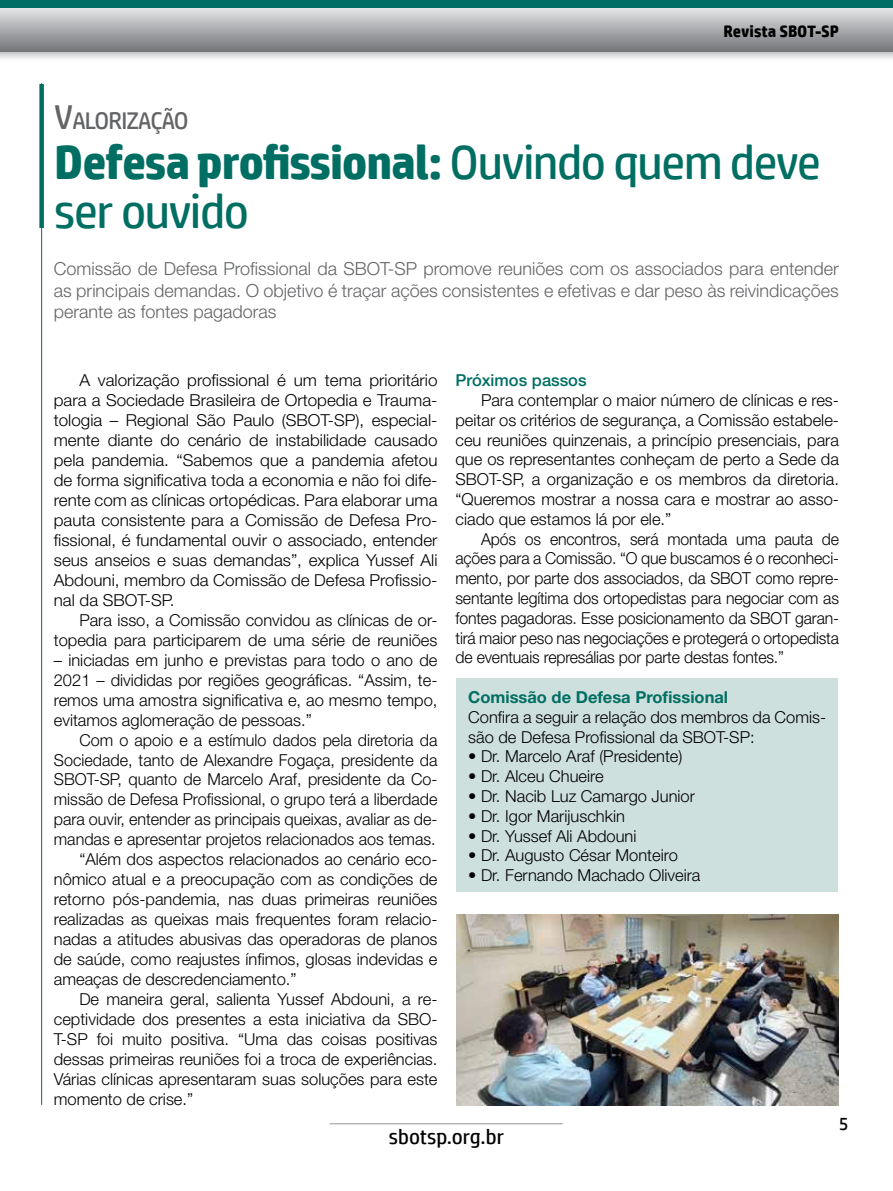
<style>
.page{position:relative;width:893px;height:1191px;background:#fff}
.page>*{position:absolute;margin:0;border:0;box-sizing:border-box;transform-origin:0 0}
.t1{font:48px/49.5px "HP Simplified";letter-spacing:-.025em;color:#006e62}
.t2{font:24.15px "HP Simplified";letter-spacing:-.035em;color:#636466}
.t3{font:21px "HP Simplified";color:#000}
.t4{font:300 18px/21.6px "Helvetica Neue LT Std";color:#636466;text-align:justify}
.t5{font:18px "HP Simplified";color:#000}
.t6{font:300 16.5px/20px "Helvetica Neue LT Std";color:#000;text-align:justify}
.t7{font:300 16.5px/19.8px "Helvetica Neue LT Std";color:#000;text-align:justify;scale:.96 1}
.t8{font:700 16.5px "Helvetica Neue LT Std";color:#006e62}
.t9{font:700 16.5px "HP Simplified";color:#000}
.t10{font:500 16.5px "Helvetica Neue LT Std";color:#006e62}
.s1{font-size:34.5px}
.s2{font-weight:700}
</style>
<div class="page">
<hr style="left:330px;top:1123px;width:233px;height:1px;background:#939598">
<div style="left:0;top:0;width:893px;height:63px;background:#000;opacity:.35"></div>
<svg style="left:0;top:8px;width:893px;height:43px"></svg>
<div style="left:0;top:0;width:893px;height:8px;background:#006e62"></div>
<div style="left:456px;top:677px;width:382px;height:214px;background:#cde0dd"></div>
<hr style="left:41px;top:83px;width:1px;height:1021px;background:#006e62">
<div style="left:39px;top:84px;width:5px;height:144px;background:#006e62"></div>
<img style="left:456px;top:914px;width:382px;height:191px">
<p class="t9" style="left:723px;top:21px;width:117px">Revista SBOT-SP</p>
<h2 class="t2" style="left:54px;top:107px;width:136px"><span class="s1">V</span>ALORIZAÇÃO</h2>
<h1 class="t1" style="left:54px;top:136px;width:768px"><span class="s2">Defesa profissional:</span> Ouvindo quem deve ser ouvido</h1>
<p class="t4" style="left:54px;top:257px;width:786px">Comissão de Defesa Profissional da SBOT-SP promove reuniões com os associados para entender as principais demandas. O objetivo é traçar ações consistentes e efetivas e dar peso às reivindicações perante as fontes pagadoras</p>
<p class="t6" style="left:54px;top:370px;width:385px;text-indent:26px">A valorização profissional é um tema prioritário para a Sociedade Brasileira de Ortopedia e Trauma&shy;tologia – Regional São Paulo (SBOT-SP), especial&shy;mente diante do cenário de instabilidade causado pela pandemia. “Sabemos que a pandemia afetou de forma significativa toda a economia e não foi dife&shy;rente com as clínicas ortopédicas. Para elaborar uma pauta consistente para a Comissão de Defesa Pro&shy;fissional, é fundamental ouvir o associado, entender seus anseios e suas demandas”, explica Yussef Ali Abdouni, membro da Comissão de Defesa Profissio&shy;nal da SBOT-SP.</p>
<p class="t6" style="left:54px;top:609px;width:385px;text-align:right">Para isso, a Comissão convidou as clínicas de or&shy;topedia para participarem de uma série de reuniões</p>
<p class="t6" style="left:54px;top:649px;width:385px">– iniciadas em junho e previstas para todo o ano de 2021 – divididas por regiões geográficas. “Assim, te&shy;remos uma amostra significativa e, ao mesmo tempo, evitamos aglomeração de pessoas.”</p>
<p class="t6" style="left:79px;top:729px;width:360px">Com o apoio e a estímulo dados pela diretoria da</p>
<p class="t6" style="left:54px;top:749px;width:385px">Sociedade, tanto de Alexandre Fogaça, presidente da</p>
<p class="t6" style="left:54px;top:769px;width:385px">SBOT-SP, quanto de Marcelo Araf, presidente da Co-</p>
<p class="t6" style="left:54px;top:789px;width:385px">missão de Defesa Profissional, o grupo terá a liberdade</p>
<p class="t6" style="left:54px;top:809px;width:385px">para ouvir, entender as principais queixas, avaliar as de-</p>
<p class="t6" style="left:54px;top:829px;width:383px">mandas e apresentar projetos relacionados aos temas.</p>
<p class="t6" style="left:79px;top:849px;width:360px">“Além dos aspectos relacionados ao cenário eco-</p>
<p class="t6" style="left:54px;top:869px;width:385px">nômico atual e a preocupação com as condições de</p>
<p class="t6" style="left:54px;top:889px;width:385px">retorno pós-pandemia, nas duas primeiras reuniões</p>
<p class="t6" style="left:54px;top:909px;width:385px">realizadas as queixas mais frequentes foram relacio-</p>
<p class="t6" style="left:54px;top:929px;width:385px">nadas a atitudes abusivas das operadoras de planos</p>
<p class="t6" style="left:54px;top:949px;width:385px">de saúde, como reajustes ínfimos, glosas indevidas e</p>
<p class="t6" style="left:54px;top:969px;width:244px">ameaças de descredenciamento.”</p>
<p class="t6" style="left:79px;top:989px;width:360px">De maneira geral, salienta Yussef Abdouni, a re-</p>
<p class="t6" style="left:54px;top:1009px;width:385px">ceptividade dos presentes a esta iniciativa da SBO-</p>
<p class="t6" style="left:54px;top:1029px;width:385px">T-SP foi muito positiva. “Uma das coisas positivas</p>
<p class="t6" style="left:54px;top:1049px;width:385px">dessas primeiras reuniões foi a troca de experiências.</p>
<p class="t6" style="left:54px;top:1068px;width:385px">Várias clínicas apresentaram suas soluções para este</p>
<p class="t6" style="left:54px;top:1088px;width:141px">momento de crise.”</p>
<p class="t10" style="left:455px;top:370px;width:133px">Próximos passos</p>
<p class="t6" style="left:455px;top:390px;width:385px;text-indent:26px">Para contemplar o maior número de clínicas e res&shy;peitar os critérios de segurança, a Comissão estabele&shy;ceu reuniões quinzenais, a princípio presenciais, para que os representantes conheçam de perto a Sede da SBOT-SP, a organização e os membros da diretoria. “Queremos mostrar a nossa cara e mostrar ao asso&shy;ciado que estamos lá por ele.”</p>
<p class="t7" style="left:455px;top:528px;width:401px;text-indent:26px">Após os encontros, será montada uma pauta de ações para a Comissão. “O que buscamos é o reconheci&shy;mento, por parte dos associados, da SBOT como repre&shy;sentante legítima dos ortopedistas para negociar com as fontes pagadoras. Esse posicionamento da SBOT garan&shy;tirá maior peso nas negociações e protegerá o ortopedista de eventuais represálias por parte destas fontes.”</p>
<p class="t8" style="left:468px;top:687px;width:261px">Comissão de Defesa Profissional</p>
<p class="t6" style="left:468px;top:706px;width:359px">Confira a seguir a relação dos membros da Comis&shy;são de Defesa Profissional da SBOT-SP:</p>
<p class="t6" style="left:468px;top:746px;width:216px">• Dr. Marcelo Araf (Presidente)</p>
<p class="t6" style="left:468px;top:766px;width:137px">• Dr. Alceu Chueire</p>
<p class="t6" style="left:468px;top:786px;width:228px">• Dr. Nacib Luz Camargo Junior</p>
<p class="t6" style="left:468px;top:805px;width:158px">• Dr. Igor Marijuschkin</p>
<p class="t6" style="left:468px;top:825px;width:170px">• Dr. Yussef Ali Abdouni</p>
<p class="t6" style="left:468px;top:845px;width:211px">• Dr. Augusto César Monteiro</p>
<p class="t6" style="left:468px;top:865px;width:234px">• Dr. Fernando Machado Oliveira</p>
<p class="t3" style="left:389px;top:1125px;width:117px">sbotsp.org.br</p>
<p class="t5" style="left:839px;top:1114px;width:11px">5</p>
</div>
